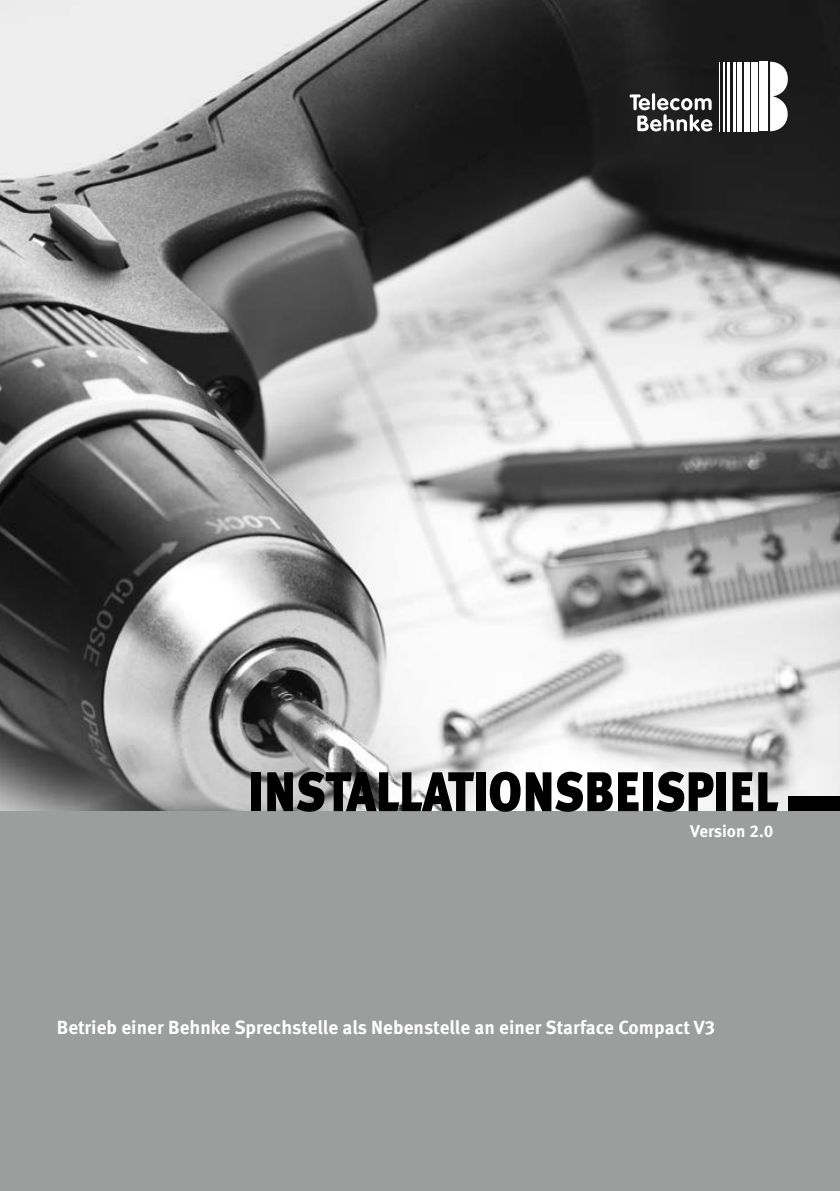
<style>
.page{position:relative;width:840px;height:1191px;background:#fff}
.page>*{position:absolute;margin:0;border:0;box-sizing:border-box;transform-origin:0 0}
.t1{font:900 68.2px "Meta Pro";letter-spacing:-.035em;color:#000;scale:.8 1}
.t2{font:700 19px "Meta Pro";color:#fff}
.t3{font:700 17px "Meta Pro";letter-spacing:-.005em;color:#fff}
</style>
<div class="page">
<img style="left:0;top:0;width:839px;height:811px">
<div style="left:0;top:811px;width:839px;height:380px;background:#9c9d9d"></div>
<div style="left:788px;top:797px;width:51px;height:14px;background:#000"></div>
<div style="left:759px;top:62px;width:8px;height:69px;background:#fff"></div>
<div style="left:750px;top:62px;width:7px;height:69px;background:#fff"></div>
<div style="left:743px;top:62px;width:6px;height:69px;background:#fff"></div>
<hr style="left:737px;top:62px;width:4px;height:69px;background:#fff">
<hr style="left:732px;top:62px;width:3px;height:69px;background:#fff">
<hr style="left:727px;top:62px;width:2px;height:69px;background:#fff">
<hr style="left:722px;top:62px;width:2px;height:69px;background:#fff">
<hr style="left:718px;top:62px;width:1px;height:69px;background:#fff">
<svg style="left:769px;top:62px;width:18px;height:69px"></svg>
<hr style="left:651px;top:93px;width:3px;height:17px;background:#fff;border-radius:2px">
<svg style="left:629px;top:94px;width:83px;height:37px"></svg>
<h1 class="t1" style="left:247px;top:733px;width:665px">Installationsbeispiel</h1>
<p class="t3" style="left:689px;top:817px;width:85px">Version 2.0</p>
<p class="t2" style="left:57px;top:1013px;width:659px">Betrieb einer Behnke Sprechstelle als Nebenstelle an einer Starface Compact V3</p>
</div>
